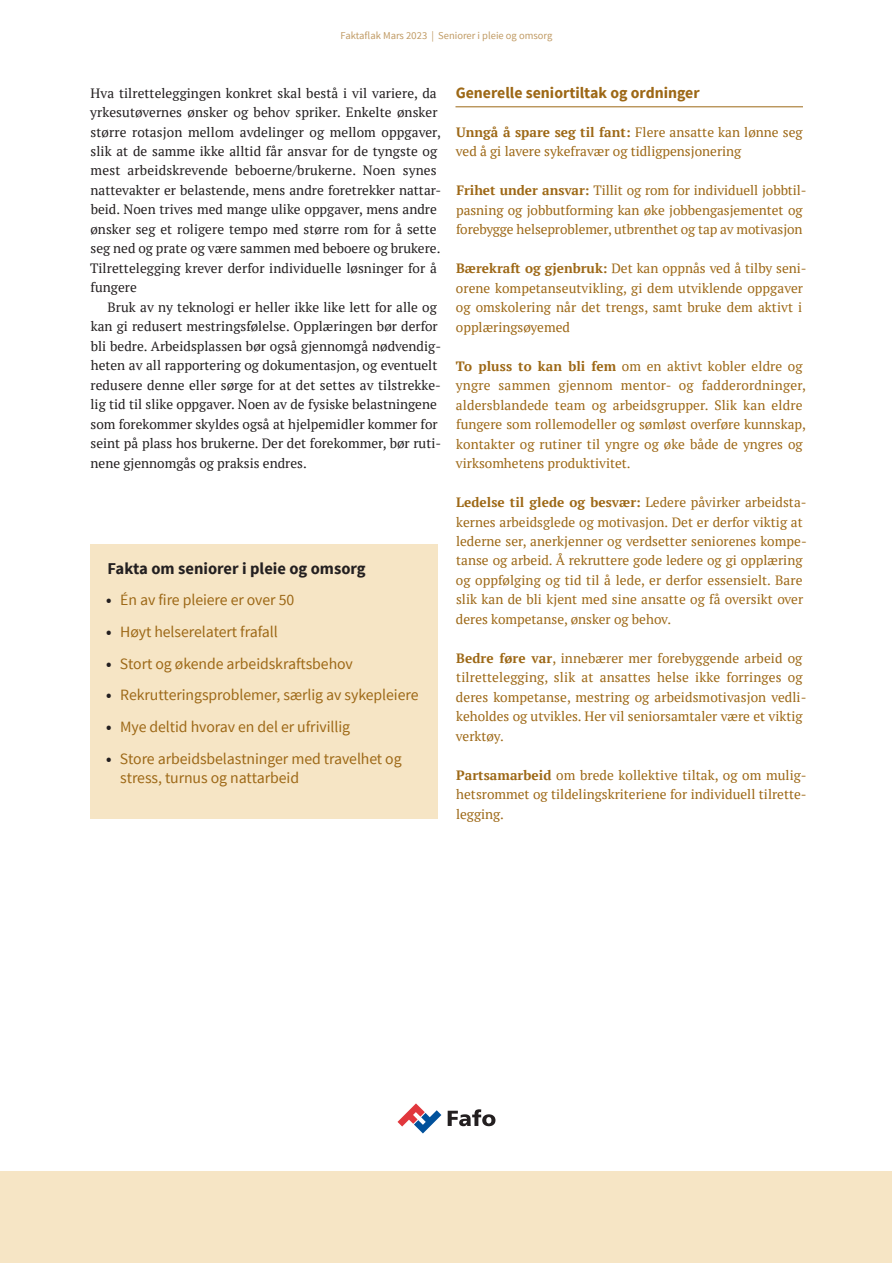
<style>
.page{position:relative;width:893px;height:1263px;background:#fff}
.page>*{position:absolute;margin:0;border:0;box-sizing:border-box;transform-origin:0 0}
.t1{font:700 16.5px "Source Sans Pro";color:#231f20}
.t2{font:15.75px/18.9px "Source Sans Pro";letter-spacing:-.005em;color:#9d6816}
.t3{font:700 15.75px "Source Sans Pro";color:#9d6816}
.t4{font:13.5px/19.5px "PT Serif";color:#9d6816}
.t5{font:13.5px/19.5px "PT Serif";letter-spacing:.005em;color:#231f20}
.t6{font:10.5px "Source Sans Pro";color:#c09a63}
.s1{font-weight:700;color:#231f20}
.s2{font-weight:700}
</style>
<div class="page">
<svg style="left:397px;top:1103px;width:44px;height:30px"></svg>
<svg style="left:448px;top:1109px;width:47px;height:17px"></svg>
<div style="left:0;top:1171px;width:892px;height:92px;background:#f6e5c5"></div>
<hr style="left:455px;top:106px;width:348px;height:1px;background:#9d6816">
<div style="left:90px;top:544px;width:347px;height:275px;background:#f6e5c5"></div>
<p class="t6" style="left:341px;top:29px;width:213px">Faktaflak Mars 2023 | Seniorer i pleie og omsorg</p>
<p class="t5" style="left:90px;top:83px;width:353px">Hva tilretteleggingen konkret skal bestå i vil variere, da yrkesutøvernes ønsker og behov spriker. Enkelte ønsker større rotasjon mellom avdelinger og mellom oppgaver, slik at de samme ikke alltid får ansvar for de tyngste og mest arbeidskrevende beboerne/brukerne. Noen synes nattevakter er belastende, mens andre foretrekker nattar&shy;beid. Noen trives med mange ulike oppgaver, mens andre ønsker seg et roligere tempo med større rom for å sette seg ned og prate og være sammen med beboere og brukere.<br>Tilrettelegging krever derfor individuelle løsninger for å fungere</p>
<p class="t5" style="left:91px;top:298px;width:352px;text-indent:17px">Bruk av ny teknologi er heller ikke like lett for alle og kan gi redusert mestringsfølelse. Opplæringen bør derfor bli bedre. Arbeidsplassen bør også gjennomgå nødvendig&shy;heten av all rapportering og dokumentasjon, og eventuelt redusere denne eller sørge for at det settes av tilstrekke&shy;lig tid til slike oppgaver. Noen av de fysiske belastningene som forekommer skyldes også at hjelpemidler kommer for seint på plass hos brukerne. Der det forekommer, bør ruti&shy;nene gjennomgås og praksis endres.</p>
<p class="t1" style="left:108px;top:561px;width:260px">Fakta om seniorer i pleie og omsorg</p>
<p class="t2" style="left:106px;top:591px;width:190px"><span class="s1">•</span> Én av fire pleiere er over 50</p>
<p class="t2" style="left:106px;top:623px;width:173px"><span class="s1">•</span> Høyt helserelatert frafall</p>
<p class="t2" style="left:106px;top:654px;width:248px"><span class="s1">•</span> Stort og økende arbeidskraftsbehov</p>
<p class="t2" style="left:106px;top:686px;width:314px"><span class="s1">•</span> Rekrutteringsproblemer, særlig av sykepleiere</p>
<p class="t2" style="left:106px;top:718px;width:246px"><span class="s1">•</span> Mye deltid hvorav en del er ufrivillig</p>
<p class="t2" style="left:120px;top:749px;width:283px;text-indent:-14px"><span class="s1">•</span> Store arbeidsbelastninger med travelhet og stress, turnus og nattarbeid</p>
<p class="t3" style="left:456px;top:86px;width:245px">Generelle seniortiltak og ordninger</p>
<p class="t4" style="left:456px;top:122px;width:348px"><span class="s2">Unngå å spare seg til fant:</span> Flere ansatte kan lønne seg ved å gi lavere sykefravær og tidligpensjonering</p>
<p class="t4" style="left:456px;top:181px;width:352px"><span class="s2">Frihet under ansvar:</span> Tillit og rom for individuell jobbtil&shy;pasning og jobbutforming kan øke jobbengasjementet og forebygge helseproblemer, utbrenthet og tap av motivasjon</p>
<p class="t4" style="left:456px;top:259px;width:352px"><span class="s2">Bærekraft og gjenbruk:</span> Det kan oppnås ved å tilby seni&shy;orene kompetanseutvikling, gi dem utviklende oppgaver og omskolering når det trengs, samt bruke dem aktivt i opplæringsøyemed</p>
<p class="t4" style="left:456px;top:356px;width:352px"><span class="s2">To pluss to kan bli fem</span> om en aktivt kobler eldre og yngre sammen gjennom mentor- og fadderordninger, aldersblandede team og arbeidsgrupper. Slik kan eldre fungere som rollemodeller og sømløst overføre kunnskap, kontakter og rutiner til yngre og øke både de yngres og virksomhetens produktivitet.</p>
<p class="t4" style="left:456px;top:493px;width:352px"><span class="s2">Ledelse til glede og besvær:</span> Ledere påvirker arbeidsta&shy;kernes arbeidsglede og motivasjon. Det er derfor viktig at lederne ser, anerkjenner og verdsetter seniorenes kompe&shy;tanse og arbeid. Å rekruttere gode ledere og gi opplæring og oppfølging og tid til å lede, er derfor essensielt. Bare slik kan de bli kjent med sine ansatte og få oversikt over deres kompetanse, ønsker og behov.</p>
<p class="t4" style="left:456px;top:649px;width:352px"><span class="s2">Bedre føre var</span>, innebærer mer forebyggende arbeid og tilrettelegging, slik at ansattes helse ikke forringes og deres kompetanse, mestring og arbeidsmotivasjon vedli&shy;keholdes og utvikles. Her vil seniorsamtaler være et viktig verktøy.</p>
<p class="t4" style="left:456px;top:766px;width:352px;text-align:justify"><span class="s2">Partsamarbeid</span> om brede kollektive tiltak, og om mulig&shy;hetsrommet og tildelingskriteriene for individuell tilrette&shy;legging.</p>
</div>
